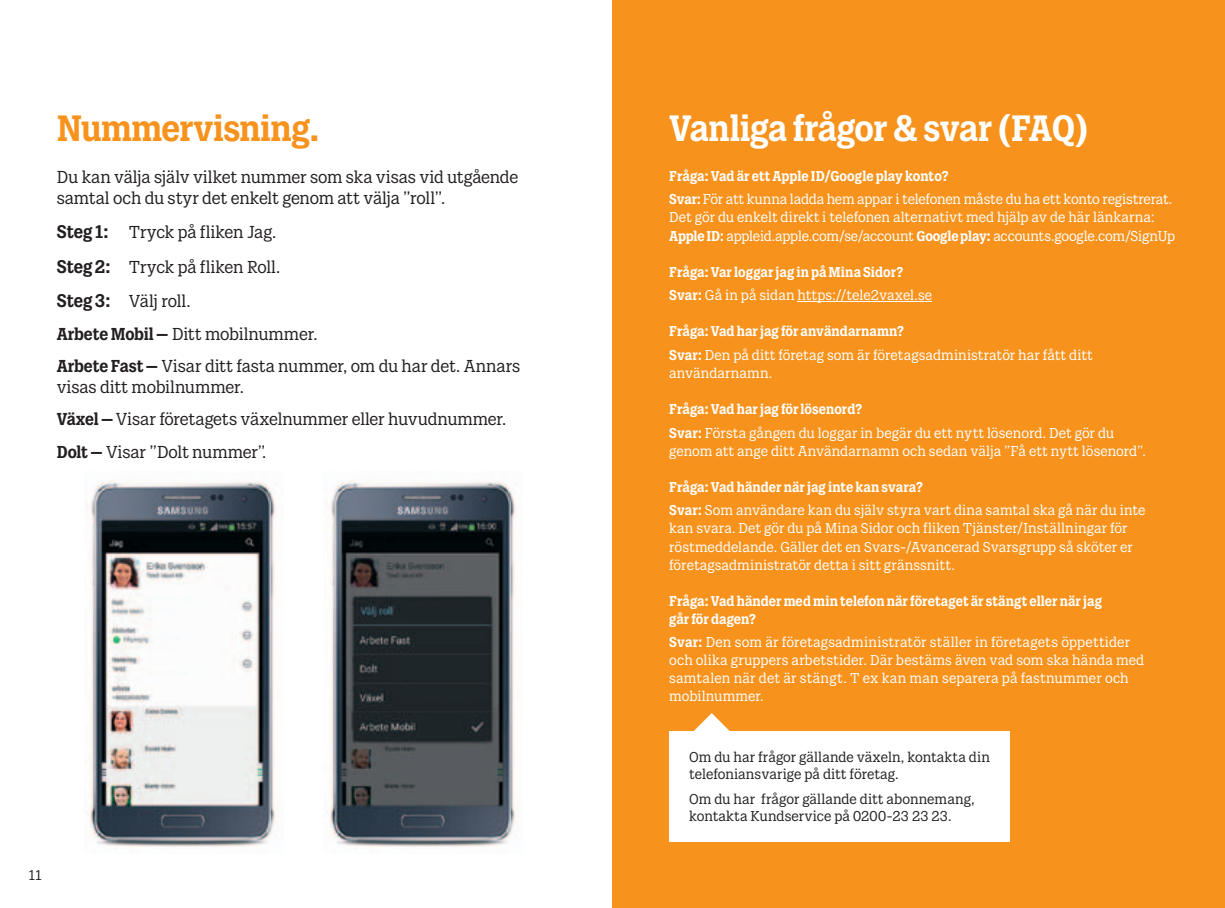
<style>
.page{position:relative;width:1225px;height:908px;background:#fff}
.page>*{position:absolute;margin:0;border:0;box-sizing:border-box;transform-origin:0 0}
.t1{font:700 36px "Tele 2 Slab";letter-spacing:-.01em;color:#fff}
.t2{font:700 36px "Tele 2 Slab";letter-spacing:-.01em;color:#f7931d}
.t3{font:17px/32.4px "Tele 2 Slab";letter-spacing:-.01em;color:#231f20}
.t4{font:14px/18px "Tele 2 Slab";letter-spacing:.005em;color:#fff}
.t5{font:14px/16.8px "Tele 2 Slab";letter-spacing:.01em;color:#231f20}
.t6{font:700 14px/23.6px "Tele 2 Slab";letter-spacing:.005em;color:#fff}
.s1{font-weight:700;font-size:18px}
.s2{font-weight:700}
.s3{font-weight:400}
</style>
<div class="page">
<div style="left:612px;top:0;width:613px;height:907px;background:#f7931d"></div>
<hr style="left:797px;top:301px;width:135px;height:1px;background:#fff">
<div style="left:669px;top:730px;width:340px;height:110px;background:#fff"></div>
<svg style="left:691px;top:713px;width:41px;height:18px"></svg>
<img style="left:86px;top:481px;width:192px;height:369px">
<img style="left:323px;top:481px;width:195px;height:369px">
<h1 class="t2" style="left:57px;top:107px;width:264px">Nummervisning.</h1>
<p class="t3" style="left:57px;top:166px;width:463px;line-height:21px">Du kan välja själv vilket nummer som ska visas vid utgående samtal och du styr det enkelt genom att välja ”roll”.</p>
<p class="t3" style="left:57px;top:215px;width:225px;line-height:34.4px"><span class="s1">Steg 1:</span> Tryck på fliken Jag.<br><span class="s1">Steg 2:</span> Tryck på fliken Roll.<br><span class="s1">Steg 3:</span> Välj roll.</p>
<p class="t3" style="left:57px;top:317px;width:465px"><span class="s2">Arbete Mobil –</span> Ditt mobilnummer.<br><span class="s2">Arbete Fast –</span> Visar ditt fasta nummer, om du har det. Annars</p>
<p class="t3" style="left:57px;top:370px;width:451px">visas ditt mobilnummer.<br><span class="s2">Växel –</span> Visar företagets växelnummer eller huvudnummer.<br><span class="s2">Dolt –</span> Visar ”Dolt nummer”.</p>
<p class="t5" style="left:28px;top:866px;width:15px">11</p>
<h1 class="t1" style="left:669px;top:107px;width:421px">Vanliga frågor &amp; svar (FAQ)</h1>
<p class="t4" style="left:669px;top:164px;width:504px;line-height:23.6px"><span class="s2">Fråga: Vad är ett Apple ID/Google play konto?<br>Svar:</span> För att kunna ladda hem appar i telefonen måste du ha ett konto registrerat.</p>
<p class="t4" style="left:669px;top:208px;width:507px">Det gör du enkelt direkt i telefonen alternativt med hjälp av de här länkarna:<br><span class="s2">Apple ID:</span> appleid.apple.com/se/account <span class="s2">Google play:</span> accounts.google.com/SignUp</p>
<p class="t6" style="left:669px;top:260px;width:264px">Fråga: Var loggar jag in på Mina Sidor?<br>Svar: <span class="s3">Gå in på sidan https://tele2vaxel.se</span></p>
<p class="t4" style="left:669px;top:319px;width:425px;line-height:23.6px"><span class="s2">Fråga: Vad har jag för användarnamn?<br>Svar:</span> Den på ditt företag som är företagsadministratör har fått ditt</p>
<p class="t4" style="left:669px;top:364px;width:105px">användarnamn.</p>
<p class="t4" style="left:669px;top:397px;width:446px;line-height:23.6px"><span class="s2">Fråga: Vad har jag för lösenord?<br>Svar:</span> Första gången du loggar in begär du ett nytt lösenord. Det gör du</p>
<p class="t4" style="left:669px;top:441px;width:478px">genom att ange ditt Användarnamn och sedan välja ”Få ett nytt lösenord”.</p>
<p class="t4" style="left:669px;top:475px;width:478px;line-height:23.6px"><span class="s2">Fråga: Vad händer när jag inte kan svara?<br>Svar:</span> Som användare kan du själv styra vart dina samtal ska gå när du inte</p>
<p class="t4" style="left:669px;top:519px;width:465px">kan svara. Det gör du på Mina Sidor och fliken Tjänster/Inställningar för röstmeddelande. Gäller det en Svars-/Avancerad Svarsgrupp så sköter er företagsadministratör detta i sitt gränssnitt.</p>
<p class="t6" style="left:669px;top:591px;width:434px;line-height:18px">Fråga: Vad händer med min telefon när företaget är stängt eller när jag går för dagen?</p>
<p class="t4" style="left:669px;top:633px;width:476px"><span class="s2">Svar:</span> Den som är företagsadministratör ställer in företagets öppettider och olika gruppers arbetstider. Där bestäms även vad som ska hända med samtalen när det är stängt. T ex kan man separera på fastnummer och mobilnummer.</p>
<p class="t5" style="left:689px;top:748px;width:302px">Om du har frågor gällande växeln, kontakta din telefoniansvarige på ditt företag.</p>
<p class="t5" style="left:689px;top:790px;width:287px">Om du har frågor gällande ditt abonnemang, kontakta Kundservice på 0200-23 23 23.</p>
</div>
